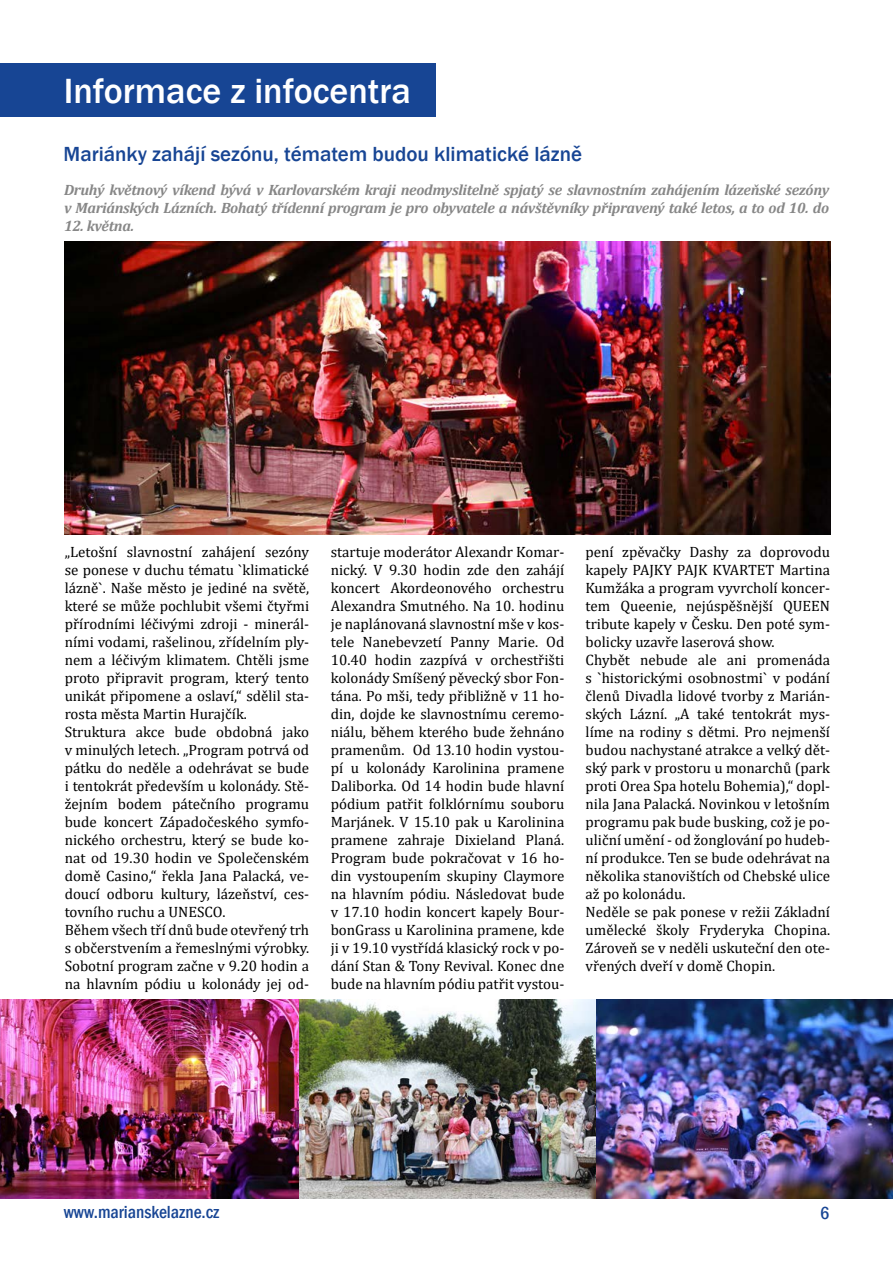
<style>
.page{position:relative;width:893px;height:1263px;background:#fff}
.page>*{position:absolute;margin:0;border:0;box-sizing:border-box;transform-origin:0 0}
.t1{font:500 36px "Franklin Gothic";color:#fff}
.t2{font:500 21px "Franklin Gothic";color:#174594}
.t3{font:500 condensed 18px "Franklin Gothic";color:#174594}
.t4{font:15px/18px "Cambria";color:#000}
.t5{font:italic 700 15px/18px "Cambria";letter-spacing:-.02em;color:#878787}
</style>
<div class="page">
<hr style="left:892px;top:493px;width:1px;height:58px;background:#174594">
<div style="left:0;top:64px;width:436px;height:53px;background:#174594"></div>
<img style="left:1px;top:1000px;width:892px;height:198px">
<img style="left:65px;top:242px;width:765px;height:293px">
<h1 class="t1" style="left:64px;top:69px;width:349px">Informace z infocentra</h1>
<h2 class="t2" style="left:64px;top:141px;width:520px">Mariánky zahájí sezónu, tématem budou klimatické lázně</h2>
<p class="t5" style="left:64px;top:181px;width:767px">Druhý kvě tnový víkend bývá v Karlovarském kraji neodmyslitelně spjatý se slavnostním zahájením lázeň ské sezóny v Mariánských Lázních. Bohatý třídenní program je pro obyvatele a návštěvníky připravený také letos, a to od 10. do</p>
<p class="t5" style="left:64px;top:217px;width:72px">12. května.</p>
<p class="t4" style="left:65px;top:543px;width:246px">„Letošní slavnostní zahájení sezóny se ponese v duchu tématu `klimatické lázně`. Naše město je jediné na světě, které se může pochlubit všemi čtyřmi přírodními léčivými zdroji - minerál&shy;ními vodami, rašelinou, zřídelním ply&shy;nem a léčivým klimatem. Chtěli jsme proto připravit program, který tento unikát připomene a oslaví,“ sdělil sta&shy;rosta města Martin Hurajčík.<br>Struktura akce bude obdobná jako v minulých letech. „Program potrvá od pátku do neděle a odehrávat se bude i tentokrát především u kolonády. Stě - žejním bodem pátečního programu bude koncert Západočeského symfo&shy;nického orchestru, který se bude ko&shy;nat od 19.30 hodin ve Společenském domě Casino,“ řekla Jana Palacká, ve&shy;doucí odboru kultury, lázeňství, ces&shy;tovního ruchu a UNESCO.<br>Během všech tří dnů bude otevřený trh s občerstvením a řemeslnými výrobky.<br>Sobotní program začne v 9.20 hodin a na hlavním pódiu u kolonády jej od-</p>
<p class="t4" style="left:331px;top:543px;width:235px;text-align:justify">startuje moderátor Alexandr Komar&shy;nický. V 9.30 hodin zde den zahájí koncert Akordeonového orchestru Alexandra Smutného. Na 10. hodinu je naplánovaná slavnostní mše v kos&shy;tele Nanebevzetí Panny Marie. Od 10.40 hodin zazpívá v orchestřišti kolonády Smíšený pěvecký sbor Fon&shy;tána. Po mši, tedy přibližně v 11 ho&shy;din, dojde ke slavnostnímu ceremo&shy;niálu, během kterého bude žehnáno pramenům. Od 13.10 hodin vystou&shy;pí u kolonády Karolinina pramene Daliborka. Od 14 hodin bude hlavní pódium patřit folklórnímu souboru Marjánek. V 15.10 pak u Karolinina pramene zahraje Dixieland Planá.<br>Program bude pokračovat v 16 ho&shy;din vystoupením skupiny Claymore na hlavním pódiu. Následovat bude v 17.10 hodin koncert kapely Bour&shy;bonGrass u Karolinina pramene, kde ji v 19.10 vystřídá klasický rock v po&shy;dání Stan &amp; Tony Revival. Konec dne bude na hlavním pódiu patřit vystou-</p>
<p class="t4" style="left:586px;top:543px;width:246px">pení zpěvačky Dashy za doprovodu kapely PAJKY PAJK KVARTET Martina Kumžáka a program vyvrcholí koncer&shy;tem Queenie, nejúspěšnější QUEEN tribute kapely v Č esku. Den poté sym&shy;bolicky uzavře laserová show.<br>Chybět nebude ale ani promenáda s `historickými osobnostmi` v podání členů Divadla lidové tvorby z Marián&shy;ských Lázní. „A také tentokrát mys&shy;líme na rodiny s dětmi. Pro nejmenší budou nachystané atrakce a velký dět&shy;ský park v prostoru u monarchů (park proti Orea Spa hotelu Bohemia),“ dopl&shy;nila Jana Palacká. Novinkou v letošním programu pak bude busking, což je po&shy;uliční umění - od žonglování po hudeb&shy;ní produkce. Ten se bude odehrávat na několika stanovištích od Chebské ulice až po kolonádu.<br>Neděle se pak ponese v režii Základní umělecké školy Fryderyka Chopina.<br>Zároveň se v neděli uskuteční den ote&shy;vřených dveří v domě Chopin.</p>
<p class="t3" style="left:64px;top:1200px;width:157px">www.marianskelazne.cz</p>
<p class="t3" style="left:820px;top:1201px;width:11px">6</p>
</div>
